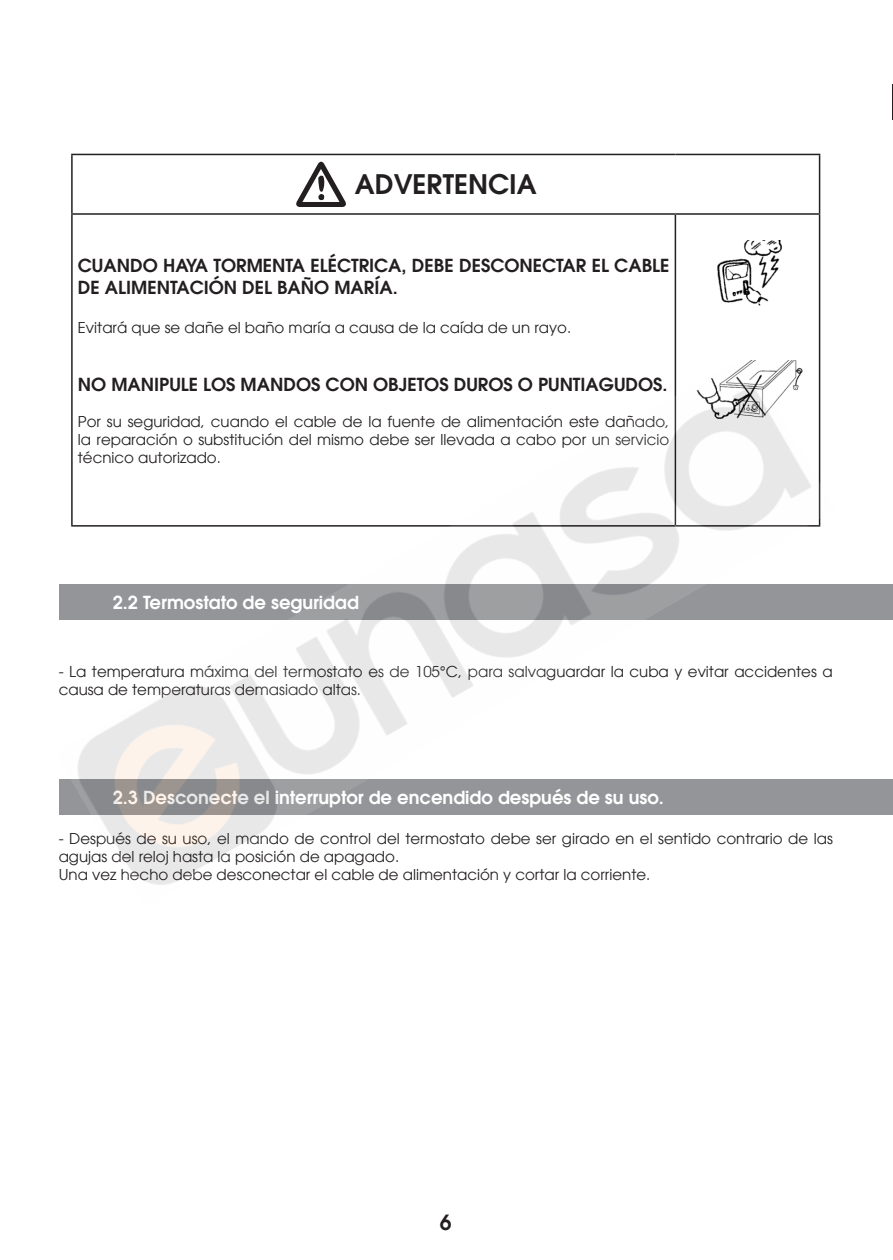
<style>
.page{position:relative;width:893px;height:1260px;background:#fff}
.page>*{position:absolute;margin:0;border:0;box-sizing:border-box;transform-origin:0 0}
.t1{font:600 27px "Avant Garde LT";color:#231f20}
.t2{font:600 21px "Avant Garde LT";color:#231f20}
.t3{font:600 18px/21.6px "Avant Garde LT";color:#231f20}
.t4{font:600 18px "Avant Garde LT";color:#fff}
.t5{font:15px/18px "Avant Garde LT";color:#231f20}
</style>
<div class="page">
<hr style="left:892px;top:84px;width:1px;height:36px;background:#231f20">
<hr style="left:71px;top:154px;width:604px;height:1px;background:#231f20">
<hr style="left:71px;top:155px;width:2px;height:58px;background:#231f20">
<hr style="left:675px;top:154px;width:145px;height:1px;background:#231f20">
<hr style="left:819px;top:155px;width:1px;height:58px;background:#231f20">
<hr style="left:71px;top:213px;width:604px;height:2px;background:#231f20">
<hr style="left:71px;top:215px;width:2px;height:310px;background:#231f20">
<hr style="left:675px;top:213px;width:145px;height:2px;background:#231f20">
<hr style="left:675px;top:215px;width:1px;height:310px;background:#231f20">
<hr style="left:819px;top:215px;width:1px;height:310px;background:#231f20">
<svg style="left:296px;top:161px;width:50px;height:46px"></svg>
<img style="left:718px;top:240px;width:63px;height:65px">
<div style="left:59px;top:584px;width:833px;height:36px;background:#939598"></div>
<div style="left:59px;top:779px;width:833px;height:36px;background:#939598"></div>
<img style="left:71px;top:355px;width:750px;height:530px">
<p class="t1" style="left:355px;top:167px;width:183px">ADVERTENCIA</p>
<p class="t3" style="left:78px;top:254px;width:593px">CUANDO HAYA TORMENTA ELÉCTRICA, DEBE DESCONECTAR EL CABLE<br>DE ALIMENTACIÓN DEL BAÑO MARÍA.</p>
<p class="t5" style="left:78px;top:319px;width:495px">Evitará que se dañe el baño maría a causa de la caída de un rayo.</p>
<p class="t3" style="left:78px;top:373px;width:591px">NO MANIPULE LOS MANDOS CON OBJETOS DUROS O PUNTIAGUDOS.</p>
<p class="t5" style="left:78px;top:412px;width:593px;text-align:justify">Por su seguridad, cuando el cable de la fuente de alimentación este dañado, la reparación o substitución del mismo debe ser llevada a cabo por un servicio técnico autorizado.</p>
<p class="t4" style="left:113px;top:590px;width:248px">2.2 Termostato de seguridad</p>
<p class="t5" style="left:59px;top:662px;width:775px">- La temperatura máxima del termostato es de 105°C, para salvaguardar la cuba y evitar accidentes a causa de temperaturas demasiado altas.</p>
<p class="t4" style="left:113px;top:785px;width:553px">2.3 Desconecte el interruptor de encendido después de su uso.</p>
<p class="t5" style="left:59px;top:829px;width:775px">- Después de su uso, el mando de control del termostato debe ser girado en el sentido contrario de las agujas del reloj hasta la posición de apagado.</p>
<p class="t5" style="left:59px;top:865px;width:593px">Una vez hecho debe desconectar el cable de alimentación y cortar la corriente.</p>
<h2 class="t2" style="left:440px;top:1208px;width:13px">6</h2>
</div>
